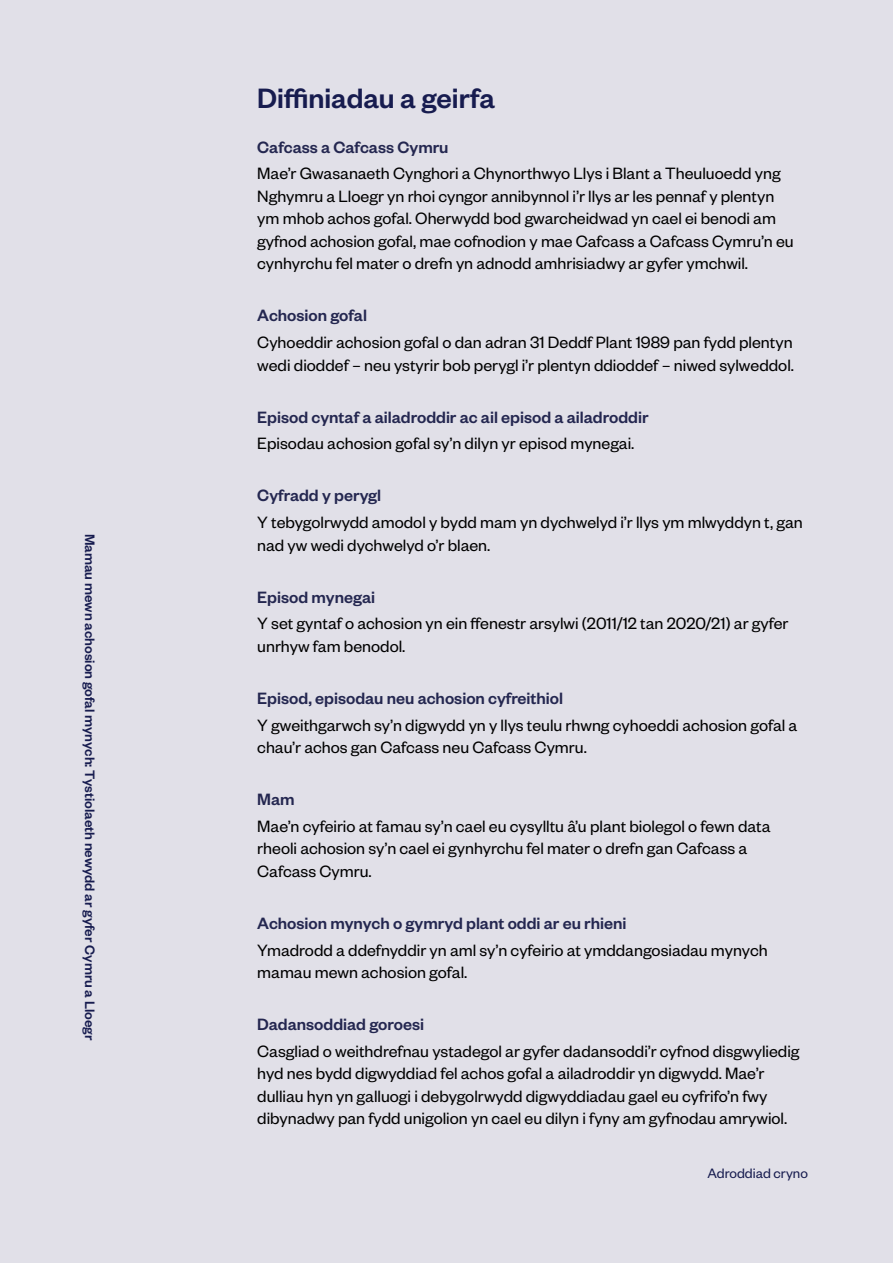
<style>
.page{position:relative;width:893px;height:1263px;background:#e1e0e8}
.page>*{position:absolute;margin:0;border:0;box-sizing:border-box;transform-origin:0 0}
.H2{font:500 30.75px "Founders Grotesk";color:#171c4f}
.Definitions___Body_c{font:18px/22.5px "Founders Grotesk";color:#000}
.Body_bold{font:500 18px "Founders Grotesk";color:#242750}
.t1{font:500 15px "Founders Grotesk";color:#171c4f}
.t2{font:15px "Founders Grotesk";color:#171c4f}
</style>
<div class="page">
<p class="t1" style="left:99px;top:534px;width:508px;rotate:90deg">Mamau mewn achosion gofal mynych: Tystiolaeth newydd ar gyfer Cymru a Lloegr</p>
<p class="H2" style="left:257px;top:79px;width:239px">Diffiniadau a geirfa</p>
<p class="Body_bold" style="left:257px;top:136px;width:193px">Cafcass a Cafcass Cymru</p>
<p class="Definitions___Body_c" style="left:257px;top:161px;width:538px">Mae’r Gwasanaeth Cynghori a Chynorthwyo Llys i Blant a Theuluoedd yng Nghymru a Lloegr yn rhoi cyngor annibynnol i’r llys ar les pennaf y plentyn ym mhob achos gofal. Oherwydd bod gwarcheidwad yn cael ei benodi am gyfnod achosion gofal, mae cofnodion y mae Cafcass a Cafcass Cymru’n eu cynhyrchu fel mater o drefn yn adnodd amhrisiadwy ar gyfer ymchwil.</p>
<p class="Body_bold" style="left:257px;top:304px;width:111px">Achosion gofal</p>
<p class="Definitions___Body_c" style="left:257px;top:330px;width:538px">Cyhoeddir achosion gofal o dan adran 31 Deddf Plant 1989 pan fydd plentyn wedi dioddef – neu ystyrir bob perygl i’r plentyn ddioddef – niwed sylweddol.</p>
<p class="Body_bold" style="left:257px;top:406px;width:393px">Episod cyntaf a ailadroddir ac ail episod a ailadroddir</p>
<p class="Definitions___Body_c" style="left:257px;top:431px;width:379px">Episodau achosion gofal sy’n dilyn yr episod mynegai.</p>
<p class="Body_bold" style="left:257px;top:484px;width:125px">Cyfradd y perygl</p>
<p class="Definitions___Body_c" style="left:257px;top:510px;width:547px">Y tebygolrwydd amodol y bydd mam yn dychwelyd i’r llys ym mlwyddyn t, gan nad yw wedi dychwelyd o’r blaen.</p>
<p class="Body_bold" style="left:257px;top:586px;width:119px">Episod mynegai</p>
<p class="Definitions___Body_c" style="left:257px;top:611px;width:533px">Y set gyntaf o achosion yn ein ffenestr arsylwi (2011/12 tan 2020/21) ar gyfer unrhyw fam benodol.</p>
<p class="Body_bold" style="left:257px;top:687px;width:307px">Episod, episodau neu achosion cyfreithiol</p>
<p class="Definitions___Body_c" style="left:257px;top:713px;width:542px">Y gweithgarwch sy’n digwydd yn y llys teulu rhwng cyhoeddi achosion gofal a chau’r achos gan Cafcass neu Cafcass Cymru.</p>
<p class="Body_bold" style="left:257px;top:788px;width:39px">Mam</p>
<p class="Definitions___Body_c" style="left:257px;top:814px;width:515px">Mae’n cyfeirio at famau sy’n cael eu cysylltu â’u plant biolegol o fewn data rheoli achosion sy’n cael ei gynhyrchu fel mater o drefn gan Cafcass a<br>Cafcass Cymru.</p>
<p class="Body_bold" style="left:257px;top:912px;width:371px">Achosion mynych o gymryd plant oddi ar eu rhieni</p>
<p class="Definitions___Body_c" style="left:257px;top:938px;width:512px">Ymadrodd a ddefnyddir yn aml sy’n cyfeirio at ymddangosiadau mynych mamau mewn achosion gofal.</p>
<p class="Body_bold" style="left:257px;top:1013px;width:168px">Dadansoddiad goroesi</p>
<p class="Definitions___Body_c" style="left:257px;top:1039px;width:544px">Casgliad o weithdrefnau ystadegol ar gyfer dadansoddi’r cyfnod disgwyliedig hyd nes bydd digwyddiad fel achos gofal a ailadroddir yn digwydd. Mae’r dulliau hyn yn galluogi i debygolrwydd digwyddiadau gael eu cyfrifo’n fwy dibynadwy pan fydd unigolion yn cael eu dilyn i fyny am gyfnodau amrywiol.</p>
<p class="t2" style="left:707px;top:1164px;width:102px">Adroddiad cryno</p>
</div>
